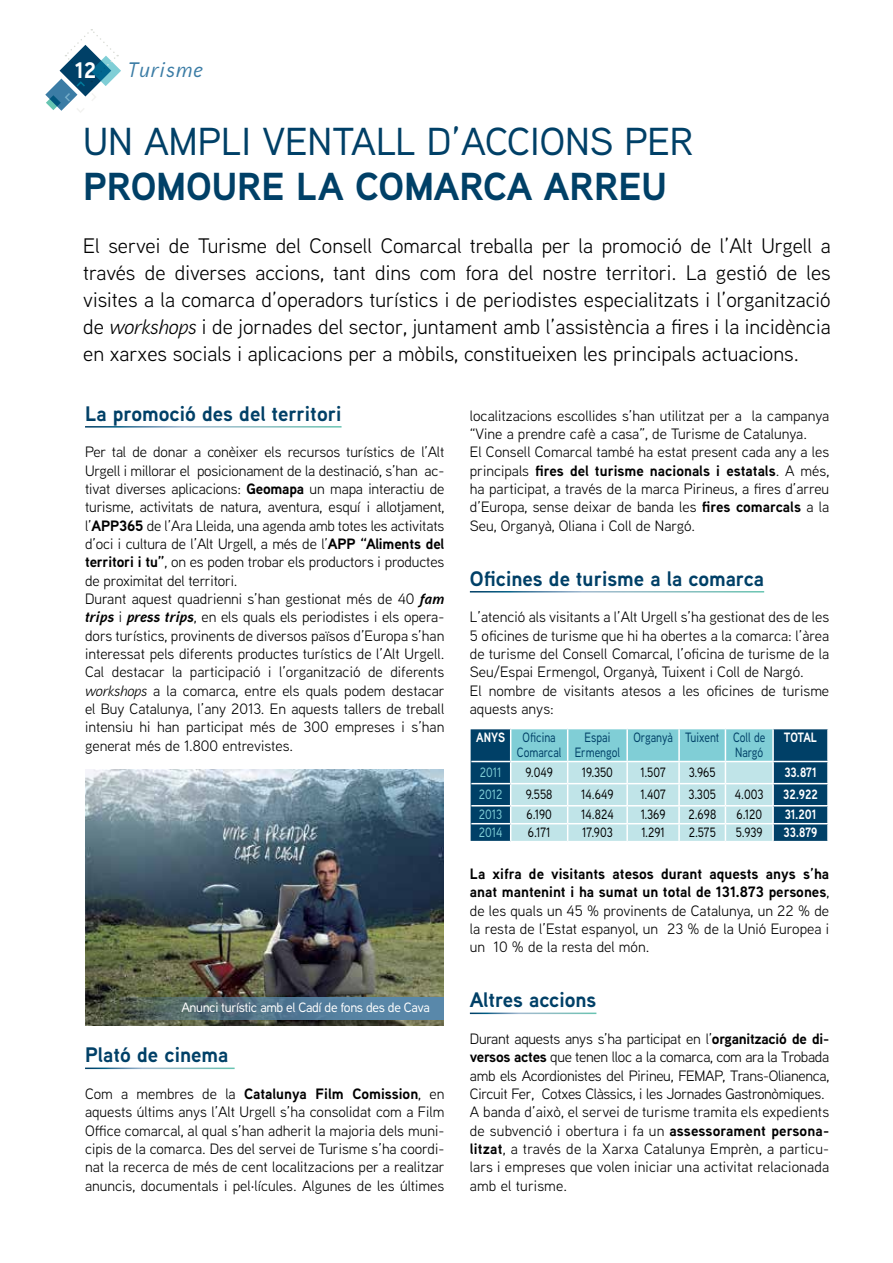
<style>
.page{position:relative;width:893px;height:1263px;background:#fff}
.page>*{position:absolute;margin:0;border:0;box-sizing:border-box;transform-origin:0 0}
.t1{font:500 39px "Aaux Next";color:#004067}
.t2{font:700 39px "Aaux Next";color:#004067}
.t3{font:700 22.5px "Aaux Next";color:#fff}
.t4{font:21px/27px "Aaux Next";color:#000;text-align:justify}
.t5{font:700 21px "Aaux Next";color:#004067}
.t6{font:italic 500 21px "Aaux Next";letter-spacing:.06em;color:#3b7ca5}
.t7{font:15px/18.3px "Aaux Next";color:#000}
.t8{font:15px/18.3px "Aaux Next";letter-spacing:-.02em;color:#000}
.t9{font:500 13.5px "Aaux Next";color:#000;scale:.85 1}
.t10{font:500 13.5px/15px "Aaux Next";color:#004067;text-align:center;scale:.85 1}
.t11{font:500 13.5px "Aaux Next";letter-spacing:-.03em;color:#fff}
.t12{font:700 13.5px "Aaux Next";color:#fff;scale:.85 1}
.t13{font:500 13.5px "Aaux Next";color:#80ced6;scale:.85 1}
.s1{font-style:italic}
.s2{font-weight:700}
.s3{font-weight:700;font-style:italic}
</style>
<div class="page">
<svg style="left:45px;top:29px;width:76px;height:84px"></svg>
<svg style="left:471px;top:728px;width:357px;height:113px;background:#8abac7"></svg>
<img style="left:85px;top:770px;width:359px;height:256px">
<svg style="left:114px;top:997px;width:330px;height:22px;background:#537486"></svg>
<h2 class="t3" style="left:75px;top:54px;width:23px">12</h2>
<h3 class="t6" style="left:128px;top:55px;width:77px">Turisme</h3>
<h1 class="t1" style="left:83px;top:115px;width:612px">UN AMPLI VENTALL D’ACCIONS PER</h1>
<h1 class="t2" style="left:83px;top:159px;width:585px">PROMOURE LA COMARCA ARREU</h1>
<p class="t4" style="left:83px;top:232px;width:749px">El servei de Turisme del Consell Comarcal treballa per la promoció de l’Alt Urgell a través de diverses accions, tant dins com fora del nostre territori. La gestió de les visites a la comarca d’operadors turístics i de periodistes especialitzats i l’organització de <span class="s1">workshops</span> i de jornades del sector, juntament amb l’assistència a fires i la incidència en xarxes socials i aplicacions per a mòbils, constitueixen les principals actuacions.</p>
<h3 class="t5" style="left:85px;top:399px;width:258px">La promoció des del territori</h3>
<p class="t7" style="left:85px;top:443px;width:361px">Per tal de donar a conèixer els recursos turístics de l’Alt Urgell i millorar el posicionament de la destinació, s’han ac&shy;tivat diverses aplicacions: <span class="s2">Geomapa</span> un mapa interactiu de turisme, activitats de natura, aventura, esquí i allotjament, l’<span class="s2">APP365</span> de l’Ara Lleida, una agenda amb totes les activitats d’oci i cultura de l’Alt Urgell, a més de l’<span class="s2">APP “Aliments del territori i tu”</span>, on es poden trobar els productors i productes de proximitat del territori.<br>Durant aquest quadrienni s’han gestionat més de 40 <span class="s3">fam trips</span> i <span class="s3">press trips</span>, en els quals els periodistes i els opera&shy;dors turístics, provinents de diversos països d’Europa s’han interessat pels diferents productes turístics de l’Alt Urgell.<br>Cal destacar la participació i l’organització de diferents <span class="s1">workshops</span> a la comarca, entre els quals podem destacar el Buy Catalunya, l’any 2013. En aquests tallers de treball intensiu hi han participat més de 300 empreses i s’han generat més de 1.800 entrevistes.</p>
<p class="t11" style="left:181px;top:998px;width:250px">Anunci turístic amb el Cadí de fons des de Cava</p>
<h3 class="t5" style="left:85px;top:1040px;width:145px">Plató de cinema</h3>
<p class="t7" style="left:85px;top:1084px;width:361px;text-align:justify">Com a membres de la <span class="s2">Catalunya Film Comission</span>, en aquests últims anys l’Alt Urgell s’ha consolidat com a Film Office comarcal, al qual s’han adherit la majoria dels muni&shy;cipis de la comarca. Des del servei de Turisme s’ha coordi&shy;nat la recerca de més de cent localitzacions per a realitzar anuncis, documentals i pel·lícules. Algunes de les últimes</p>
<p class="t7" style="left:470px;top:406px;width:361px">localitzacions escollides s’han utilitzat per a la campanya “Vine a prendre cafè a casa”, de Turisme de Catalunya.<br>El Consell Comarcal també ha estat present cada any a les principals <span class="s2">fires del turisme nacionals i estatals</span>. A més, ha participat, a través de la marca Pirineus, a fires d’arreu d’Europa, sense deixar de banda les <span class="s2">fires comarcals</span> a la Seu, Organyà, Oliana i Coll de Nargó.</p>
<h3 class="t5" style="left:470px;top:564px;width:296px">Oficines de turisme a la comarca</h3>
<p class="t7" style="left:470px;top:607px;width:361px">L’atenció als visitants a l’Alt Urgell s’ha gestionat des de les 5 oficines de turisme que hi ha obertes a la comarca: l’àrea de turisme del Consell Comarcal, l’oficina de turisme de la Seu/Espai Ermengol, Organyà, Tuixent i Coll de Nargó.<br>El nombre de visitants atesos a les oficines de turisme aquests anys:</p>
<p class="t12" style="left:476px;top:728px;width:35px">ANYS</p>
<p class="t10" style="left:517px;top:730px;width:54px">Oficina<br>Comarcal</p>
<p class="t10" style="left:575px;top:730px;width:55px">Espai<br>Ermengol</p>
<p class="t10" style="left:633px;top:730px;width:157px;text-align:right">Organyà Tuixent Coll de<br>Nargó</p>
<p class="t12" style="left:784px;top:728px;width:41px">TOTAL</p>
<p class="t13" style="left:480px;top:763px;width:27px">2011</p>
<p class="t9" style="left:526px;top:763px;width:34px">9.049</p>
<p class="t9" style="left:582px;top:763px;width:38px">19.350</p>
<p class="t9" style="left:640px;top:763px;width:31px">1.507</p>
<p class="t9" style="left:689px;top:763px;width:33px">3.965</p>
<p class="t12" style="left:784px;top:763px;width:40px">33.871</p>
<p class="t13" style="left:479px;top:785px;width:29px">2012</p>
<p class="t9" style="left:526px;top:785px;width:33px">9.558</p>
<p class="t9" style="left:581px;top:785px;width:39px">14.649</p>
<p class="t9" style="left:640px;top:785px;width:31px">1.407</p>
<p class="t9" style="left:689px;top:785px;width:34px">3.305</p>
<p class="t9" style="left:735px;top:785px;width:35px">4.003</p>
<p class="t12" style="left:783px;top:785px;width:42px">32.922</p>
<p class="t13" style="left:479px;top:805px;width:29px">2013</p>
<p class="t9" style="left:526px;top:805px;width:31px">6.190</p>
<p class="t9" style="left:581px;top:805px;width:40px">14.824</p>
<p class="t9" style="left:641px;top:805px;width:31px">1.369</p>
<p class="t9" style="left:688px;top:805px;width:34px">2.698</p>
<p class="t9" style="left:736px;top:805px;width:32px">6.120</p>
<p class="t12" style="left:785px;top:805px;width:39px">31.201</p>
<p class="t13" style="left:479px;top:823px;width:29px">2014</p>
<p class="t9" style="left:528px;top:823px;width:28px">6.171</p>
<p class="t9" style="left:582px;top:823px;width:38px">17.903</p>
<p class="t9" style="left:641px;top:823px;width:29px">1.291</p>
<p class="t9" style="left:689px;top:823px;width:33px">2.575</p>
<p class="t9" style="left:736px;top:823px;width:33px">5.939</p>
<p class="t12" style="left:784px;top:823px;width:41px">33.879</p>
<p class="t7" style="left:470px;top:864px;width:361px;text-align:justify"><span class="s2">La xifra de visitants atesos durant aquests anys s’ha anat mantenint i ha sumat un total de 131.873 persones</span>, de les quals un 45 % provinents de Catalunya, un 22 % de la resta de l’Estat espanyol, un 23 % de la Unió Europea i un 10 % de la resta del món.</p>
<h3 class="t5" style="left:470px;top:985px;width:128px">Altres accions</h3>
<p class="t8" style="left:470px;top:1029px;width:361px">Durant aquests anys s’ha participat en l’<span class="s2">organització de di&shy;versos actes</span> que tenen lloc a la comarca, com ara la Trobada amb els Acordionistes del Pirineu, FEMAP, Trans-Olianenca, Circuit Fer, Cotxes Clàssics, i les Jornades Gastronòmiques.<br>A banda d’això, el servei de turisme tramita els expedients de subvenció i obertura i fa un <span class="s2">assessorament persona&shy;litzat</span>, a través de la Xarxa Catalunya Emprèn, a particu&shy;lars i empreses que volen iniciar una activitat relacionada amb el turisme.</p>
</div>
